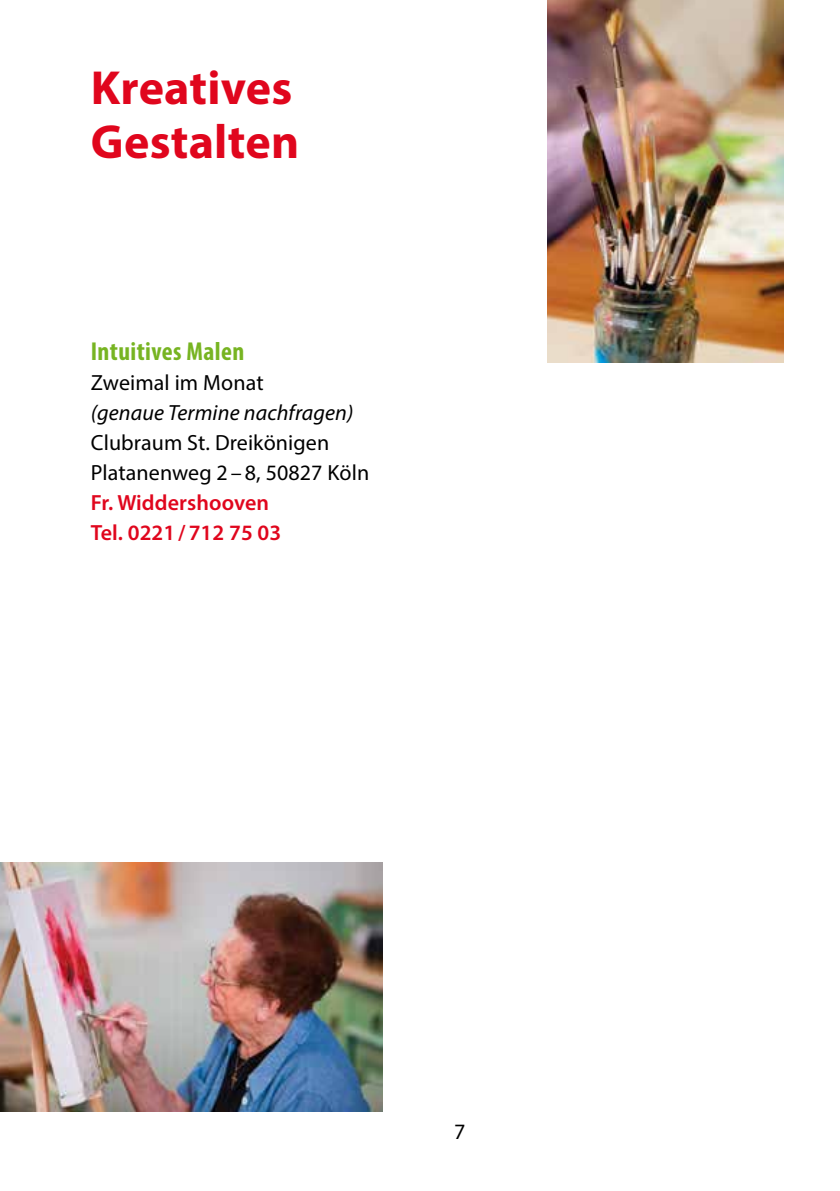
<style>
.page{position:relative;width:840px;height:1191px;background:#fff}
.page>*{position:absolute;margin:0;border:0;box-sizing:border-box;transform-origin:0 0}
.t1{font:700 48px/54px "Myriad Pro";letter-spacing:.005em;color:#e0061d}
.t2{font:700 condensed 26px "Myriad Pro";letter-spacing:.015em;color:#77b422}
.t3{font:22px/30px "Myriad Pro";letter-spacing:.005em;color:#000}
.t4{font:600 22px/30px "Myriad Pro";letter-spacing:.005em;color:#e0061d}
.t5{font:italic 22px "Myriad Pro";letter-spacing:.005em;color:#000}
</style>
<div class="page">
<img style="left:0;top:862px;width:382px;height:250px">
<img style="left:547px;top:0;width:235px;height:363px">
<h1 class="t1" style="left:91px;top:59px;width:210px">Kreatives<br>Gestalten</h1>
<p class="t2" style="left:91px;top:335px;width:155px">Intuitives Malen</p>
<p class="t3" style="left:91px;top:367px;width:174px">Zweimal im Monat</p>
<p class="t5" style="left:91px;top:399px;width:264px">(genaue Termine nachfragen)</p>
<p class="t3" style="left:91px;top:427px;width:280px">Clubraum St. Dreikönigen<br>Platanenweg 2 – 8, 50827 Köln</p>
<p class="t4" style="left:91px;top:487px;width:192px">Fr. Widdershooven<br>Tel. 0221 / 712 75 03</p>
<p class="t3" style="left:454px;top:1116px;width:13px">7</p>
</div>
